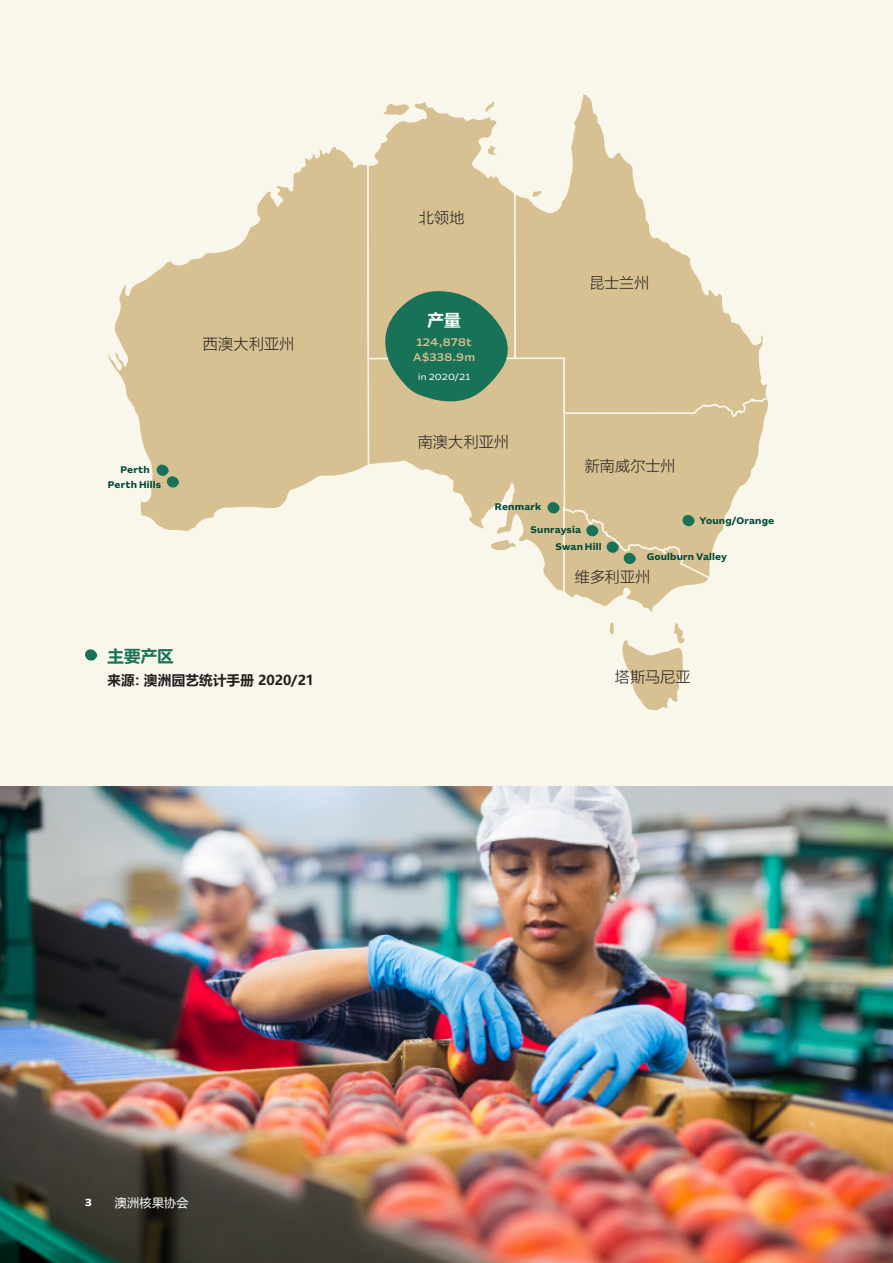
<style>
.page{position:relative;width:893px;height:1263px;background:#f9f7eb}
.page>*{position:absolute;margin:0;border:0;box-sizing:border-box;transform-origin:0 0}
._3_Subheading_Mid_Gr{font:700 16.5px "Microsoft Ya Hei UI";color:#187257}
._3_Subheading_Mid_Gr-2{font:700 16.5px "Microsoft Ya Hei UI";color:#fff}
.State_label{font:15px "Microsoft Ya Hei UI Light";letter-spacing:.015em;color:#231f20}
._7_Chart_source{font:700 13.5px "Microsoft Ya Hei UI";letter-spacing:.015em;color:#231f20}
.Folio_L{font:12px "Microsoft Ya Hei UI";letter-spacing:.035em;color:#fff}
._4_Body_copy{font:500 11.25px/15.8px "AU Sans BETA Text";letter-spacing:.025em;color:#d7c091}
.Page_No_L{font:700 10.5px "AU Sans BETA Text";color:#fff}
._3_Small_Subheaing_D{font:700 9.75px "AU Sans BETA Text";letter-spacing:.02em;color:#004937}
._4_Body_copy-2{font:9.3px "AU Sans BETA Text";letter-spacing:.02em;color:#fff}
</style>
<div class="page">
<svg style="left:370px;top:402px;width:177px;height:176px"></svg>
<svg style="left:108px;top:147px;width:262px;height:384px"></svg>
<svg style="left:513px;top:94px;width:254px;height:340px;fill:#d7c091"></svg>
<svg style="left:609px;top:622px;width:76px;height:89px"></svg>
<img style="left:0;top:787px;width:893px;height:476px">
<svg style="left:367px;top:101px;width:150px;height:301px;background:#afb58f"></svg>
<svg style="left:85px;top:649px;width:12px;height:12px"></svg>
<svg style="left:156px;top:465px;width:23px;height:23px"></svg>
<svg style="left:547px;top:395px;width:221px;height:217px"></svg>
<p class="State_label" style="left:203px;top:334px;width:93px">西澳大利亚州</p>
<p class="_3_Small_Subheaing_D" style="left:120px;top:465px;width:31px">Perth</p>
<p class="_3_Small_Subheaing_D" style="left:108px;top:480px;width:55px">Perth Hills</p>
<p class="_3_Subheading_Mid_Gr" style="left:107px;top:645px;width:68px">主要产区</p>
<p class="_7_Chart_source" style="left:107px;top:671px;width:208px">来源：澳洲园艺统计手册 2020/21</p>
<p class="State_label" style="left:419px;top:208px;width:47px">北领地</p>
<p class="_3_Subheading_Mid_Gr-2" style="left:428px;top:308px;width:35px">产量</p>
<p class="_4_Body_copy" style="left:413px;top:334px;width:63px">124,878t<br>A$338.9m</p>
<p class="_4_Body_copy-2" style="left:418px;top:372px;width:54px">in 2020/21</p>
<p class="State_label" style="left:418px;top:432px;width:93px">南澳大利亚州</p>
<p class="_3_Small_Subheaing_D" style="left:495px;top:502px;width:48px">Renmark</p>
<p class="State_label" style="left:589px;top:273px;width:62px">昆士兰州</p>
<p class="State_label" style="left:585px;top:456px;width:92px">新南威尔士州</p>
<p class="_3_Small_Subheaing_D" style="left:531px;top:525px;width:52px">Sunraysia</p>
<p class="_3_Small_Subheaing_D" style="left:556px;top:542px;width:47px">Swan Hill</p>
<p class="_3_Small_Subheaing_D" style="left:699px;top:515px;width:76px">Young/Orange</p>
<p class="_3_Small_Subheaing_D" style="left:647px;top:552px;width:82px">Goulburn Valley</p>
<p class="State_label" style="left:575px;top:567px;width:77px">维多利亚州</p>
<p class="State_label" style="left:615px;top:667px;width:77px">塔斯马尼亚</p>
<p class="Page_No_L" style="left:85px;top:1198px;width:8px">3</p>
<p class="Folio_L" style="left:115px;top:1195px;width:75px">澳洲核果协会</p>
</div>
